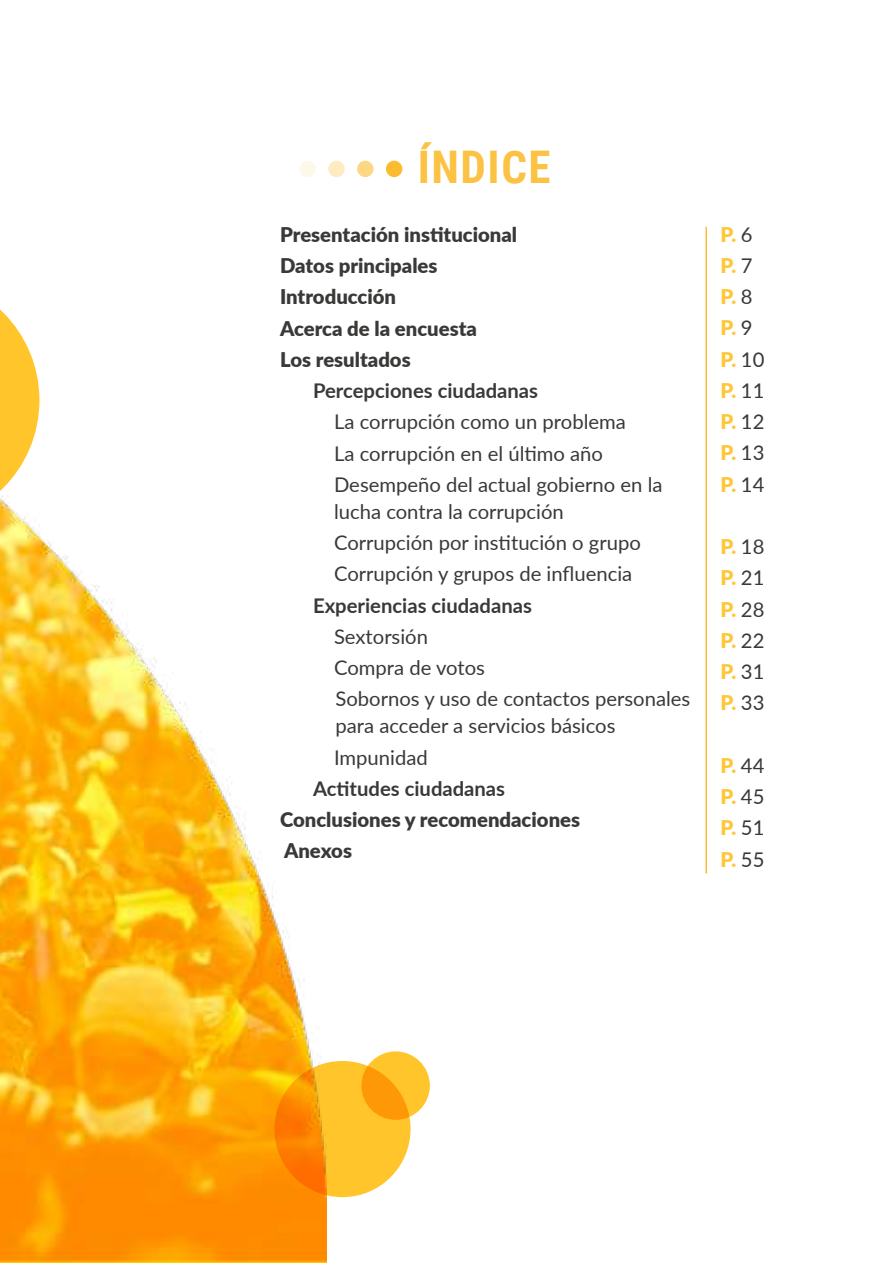
<style>
.page{position:relative;width:893px;height:1263px;background:#fff}
.page>*{position:absolute;margin:0;border:0;box-sizing:border-box;transform-origin:0 0}
.t1{font:700 45px "Roboto Condensed";letter-spacing:.035em;color:#fbc243}
.t2{font:20.25px/31.2px "Lato";color:#3a3938}
.t3{font:900 20.25px/31.2px "Lato";color:#3a3938}
.t4{font:900 20.25px/31.2px "Lato";color:#ffc638;text-align:justify}
.t5{font:700 20.25px "Lato";color:#3a3938}
.s1{font-weight:400;color:#3a3938}
</style>
<div class="page">
<img style="left:0;top:391px;width:327px;height:872px">
<svg style="left:0;top:309px;width:39px;height:216px"></svg>
<svg style="left:274px;top:1061px;width:137px;height:136px;background:#fdad1d"></svg>
<svg style="left:361px;top:1051px;width:69px;height:69px;background:#ffb21e"></svg>
<hr style="left:705px;top:227px;width:2px;height:646px;background:#fbbc30">
<div style="left:386px;top:161px;width:16px;height:16px;background:#fbbc30;border-radius:50%"></div>
<div style="left:357px;top:161px;width:16px;height:16px;background:#fdd783;border-radius:50%"></div>
<div style="left:328px;top:161px;width:17px;height:16px;background:#feebc1;border-radius:50%"></div>
<div style="left:299px;top:161px;width:17px;height:16px;background:#fef8ea;border-radius:50%"></div>
<h1 class="t1" style="left:418px;top:135px;width:134px">ÍNDICE</h1>
<p class="t3" style="left:280px;top:218px;width:239px">Presentación institucional<br>Datos principales<br>Introducción<br>Acerca de la encuesta<br>Los resultados</p>
<p class="t5" style="left:313px;top:376px;width:227px">Percepciones ciudadanas</p>
<p class="t2" style="left:334px;top:405px;width:330px">La corrupción como un problema<br>La corrupción en el último año<br>Desempeño del actual gobierno en la</p>
<p class="t2" style="left:334px;top:495px;width:308px">lucha contra la corrupción<br>Corrupción por institución o grupo<br>Corrupción y grupos de influencia</p>
<p class="t5" style="left:313px;top:590px;width:220px">Experiencias ciudadanas</p>
<p class="t2" style="left:334px;top:620px;width:358px">Sextorsión<br>Compra de votos<br>Sobornos y uso de contactos personales</p>
<p class="t2" style="left:334px;top:709px;width:283px">para acceder a servicios básicos<br>Impunidad</p>
<p class="t5" style="left:313px;top:773px;width:194px">Actitudes ciudadanas</p>
<p class="t3" style="left:280px;top:803px;width:302px">Conclusiones y recomendaciones<br>Anexos</p>
<p class="t4" style="left:720px;top:218px;width:46px;text-align:left">P. <span class="s1">6<br></span>P. <span class="s1">7<br></span>P. <span class="s1">8<br></span>P. <span class="s1">9<br></span>P. <span class="s1">10<br></span>P. <span class="s1">11<br></span>P. <span class="s1">12<br></span>P. <span class="s1">13<br></span>P. <span class="s1">14</span></p>
<p class="t4" style="left:720px;top:530px;width:46px">P. <span class="s1">18<br></span>P. <span class="s1">21<br></span>P. <span class="s1">28<br></span>P. <span class="s1">22<br></span>P. <span class="s1">31<br></span>P. <span class="s1">33</span></p>
<p class="t4" style="left:720px;top:749px;width:46px">P. <span class="s1">44<br></span>P. <span class="s1">45<br></span>P. <span class="s1">51<br></span>P. <span class="s1">55</span></p>
</div>
